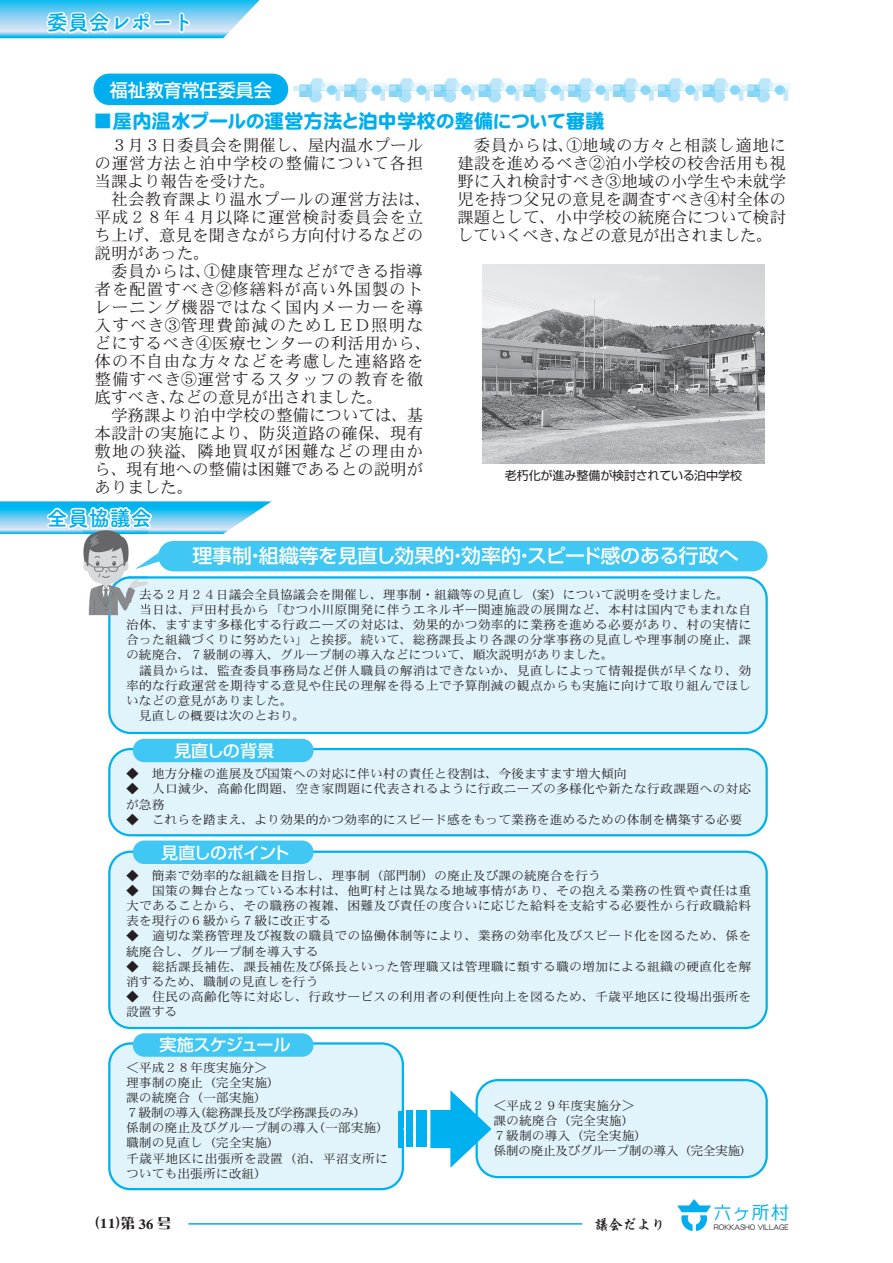
<style>
.page{position:relative;width:893px;height:1263px;background:#fff}
.page>*{position:absolute;margin:0;border:0;box-sizing:border-box;transform-origin:0 0}
.t1{font:700 21px "Tsuku B Rd Gothic";color:#00b1ef}
.t2{font:19.5px "DF Maru Gothic Pro 5 W9";letter-spacing:-.025em;color:#00aeef}
.t3{font:500 19.35px "Shin Go Pro";color:#fff}
.t4{font:500 18px "Shin Go Pro";color:#fff}
.t5{font:500 18px "DFP Maru Gothic CID";color:#00b1ef}
.t6{font:16.5px/18px "DFPHS Mincho CID W3";letter-spacing:.025em;color:#231f20}
.t7{font:500 16.5px "Shin Go Pro";letter-spacing:-.045em;color:#fff}
.t8{font:15px "DFP Gyo Kai Sho CID W5";letter-spacing:-.06em;color:#231f20}
.t9{font:14.25px "DF Lei Ga So Std W9";color:#231f20}
.t10{font:12.45px/15.1px "DFPHS Mincho CID W3";letter-spacing:.015em;color:#231f20}
.t11{font:12px "Shin Go Pro";letter-spacing:-.01em;color:#231f20}
.t12{font:500 7.5px "DFP Maru Gothic CID";color:#231f20}
.s1{font-size:13.95px}
.s2{font-size:14.7px}
</style>
<div class="page">
<hr style="left:188px;top:1223px;width:394px;height:1px;background:#00aeef">
<svg style="left:677px;top:1199px;width:34px;height:32px"></svg>
<div style="left:158px;top:541px;width:610px;height:30px;background:#40c7f4;border-radius:15px"></div>
<div style="left:108px;top:576px;width:660px;height:158px;background:#e1f4fc"></div>
<div style="left:95px;top:75px;width:192px;height:29px;background:#00aeef;border-radius:15px"></div>
<div style="left:94px;top:74px;width:194px;height:31px;border:2px solid #00b1ef;border-radius:15px"></div>
<svg style="left:293px;top:78px;width:498px;height:25px"></svg>
<div style="left:109px;top:749px;width:658px;height:86px;background:#e1f4fc;border-radius:21px"></div>
<div style="left:108px;top:748px;width:660px;height:88px;border:2px solid #00b1ef;border-radius:21px"></div>
<div style="left:133px;top:739px;width:180px;height:23px;background:#40c7f4;border-radius:11px"></div>
<div style="left:109px;top:852px;width:658px;height:176px;background:#e1f4fc;border-radius:21px"></div>
<div style="left:108px;top:851px;width:660px;height:178px;border:2px solid #00b1ef;border-radius:21px"></div>
<div style="left:133px;top:840px;width:180px;height:24px;background:#40c7f4;border-radius:11px"></div>
<div style="left:477px;top:1080px;width:290px;height:97px;background:#e1f4fc;border-radius:21px"></div>
<div style="left:476px;top:1079px;width:292px;height:99px;border:2px solid #00b1ef;border-radius:21px"></div>
<div style="left:109px;top:1043px;width:294px;height:146px;background:#e1f4fc;border-radius:21px"></div>
<div style="left:108px;top:1042px;width:296px;height:148px;border:2px solid #00b1ef;border-radius:21px"></div>
<div style="left:133px;top:1033px;width:180px;height:24px;background:#40c7f4;border-radius:11px"></div>
<svg style="left:430px;top:1090px;width:61px;height:78px"></svg>
<div style="left:416px;top:1111px;width:11px;height:36px;background:#00b1ef"></div>
<div style="left:407px;top:1111px;width:6px;height:36px;background:#00b1ef"></div>
<hr style="left:398px;top:1111px;width:4px;height:36px;background:#00b1ef">
<svg style="left:0;top:0;width:260px;height:106px"></svg>
<svg style="left:0;top:501px;width:272px;height:33px"></svg>
<img style="left:483px;top:265px;width:282px;height:199px">
<img style="left:83px;top:531px;width:65px;height:84px">
<img style="left:108px;top:576px;width:40px;height:39px">
<img style="left:126px;top:588px;width:22px;height:12px">
<img style="left:126px;top:604px;width:22px;height:11px">
<svg style="left:135px;top:548px;width:30px;height:21px"></svg>
<p class="t1" style="left:47px;top:6px;width:149px">委員会レポート</p>
<p class="t4" style="left:110px;top:75px;width:163px">福祉教育常任委員会</p>
<p class="t2" style="left:93px;top:106px;width:513px">■屋内温水プールの運営方法と泊中学校の整備について審議</p>
<p class="t6" style="left:95px;top:136px;width:338px">　３月３日委員会を開催し、屋内温水プールの運営方法と泊中学校の整備について各担当課より報告を受けた。<br>　社会教育課より温水プールの運営方法は、平成２８年４月以降に運営検討委員会を立ち上げ、意見を聞きながら方向付けるなどの説明があった。<br>　委員からは、①健康管理などができる指導者を配置すべき②修繕料が高い外国製のトレーニング機器ではなく国内メーカーを導入すべき③管理費節減のためＬＥＤ照明などにするべき④医療センターの利活用から、体の不自由な方々などを考慮した連絡路を整備すべき⑤運営するスタッフの教育を徹底すべき、などの意見が出されました。<br>　学務課より泊中学校の整備については、基本設計の実施により、防災道路の確保、現有敷地の狭溢、隣地買収が困難などの理由から、現有地への整備は困難であるとの説明がありました。</p>
<p class="t6" style="left:457px;top:136px;width:330px;text-align:justify;text-indent:16px">委員からは、①地域の方々と相談し適地に建設を進めるべき②泊小学校の校舎活用も視野に入れ検討すべき③地域の小学生や未就学児を持つ父兄の意見を調査すべき④村全体の課題として、小中学校の統廃合について検討していくべき、などの意見が出されました。</p>
<p class="t11" style="left:505px;top:466px;width:239px">老朽化が進み整備が検討されている泊中学校</p>
<p class="t1" style="left:47px;top:502px;width:106px">全員協議会</p>
<p class="t3" style="left:192px;top:540px;width:548px">理事制・組織等を見直し効果的・効率的・スピード感のある行政へ</p>
<p class="t10" style="left:126px;top:586px;width:627px">　去る２月２４日議会全員協議会を開催し、理事制・組織等の見直し（案）について説明を受けました。<br>　当日は、戸田村長から「むつ小川原開発に伴うエネルギー関連施設の展開など、本村は国内でもまれな自治体、ますます多様化する行政ニーズの対応は、効果的かつ効率的に業務を進める必要があり、村の実情に合った組織づくりに努めたい」と挨拶。続いて、総務課長より各課の分掌事務の見直しや理事制の廃止、課の統廃合、７級制の導入、グループ制の導入などについて、順次説明がありました。<br>　議員からは、監査委員事務局など併人職員の解消はできないか、見直しによって情報提供が早くなり、効率的な行政運営を期待する意見や住民の理解を得る上で予算削減の観点からも実施に向けて取り組んでほしいなどの意見がありました。<br>　見直しの概要は次のとおり。</p>
<p class="t7" style="left:174px;top:737px;width:102px">見直しの背景</p>
<p class="t10" style="left:126px;top:766px;width:627px">◆　地方分権の進展及び国策への対応に伴い村の責任と役割は、今後ますます増大傾向　<br>◆　人口減少、高齢化問題、空き家問題に代表されるように行政ニーズの多様化や新たな行政課題への対応が急務<br>◆　これらを踏まえ、より効果的かつ効率的にスピード感をもって業務を進めるための体制を構築する必要</p>
<p class="t7" style="left:161px;top:839px;width:130px">見直しのポイント</p>
<p class="t10" style="left:126px;top:867px;width:627px">◆　簡素で効率的な組織を目指し、理事制（部門制）の廃止及び課の統廃合を行う<br>◆　国策の舞台となっている本村は、他町村とは異なる地域事情があり、その抱える業務の性質や責任は重大であることから、その職務の複雑、困難及び責任の度合いに応じた給料を支給する必要性から行政職給料表を現行の６級から７級に改正する<br>◆　適切な業務管理及び複数の職員での協働体制等により、業務の効率化及びスピード化を図るため、係を統廃合し、グループ制を導入する<br>◆　総括課長補佐、課長補佐及び係長といった管理職又は管理職に類する職の増加による組織の硬直化を解消するため、職制の見直しを行う<br>◆　住民の高齢化等に対応し、行政サービスの利用者の利便性向上を図るため、千歳平地区に役場出張所を設置する</p>
<p class="t7" style="left:160px;top:1031px;width:133px">実施スケジュール</p>
<p class="t10" style="left:126px;top:1059px;width:265px">＜平成２８年度実施分＞<br>理事制の廃止（完全実施）<br>課の統廃合（一部実施）<br>７級制の導入（総務課長及び学務課長のみ）<br>係制の廃止及びグループ制の導入（一部実施）職制の見直し（完全実施）<br>千歳平地区に出張所を設置（泊、平沼支所についても出張所に改組）</p>
<p class="t10" style="left:493px;top:1098px;width:261px">＜平成２９年度実施分＞<br>課の統廃合（完全実施）<br>７級制の導入（完全実施）<br>係制の廃止及びグループ制の導入（完全実施）</p>
<p class="t9" style="left:86px;top:1215px;width:87px">（11）<span class="s1">第</span> <span class="s2">36</span> <span class="s1">号</span></p>
<p class="t8" style="left:594px;top:1216px;width:73px">議会だより</p>
<p class="t5" style="left:714px;top:1203px;width:77px">六ヶ所村</p>
<p class="t12" style="left:714px;top:1223px;width:76px">ROKKASHO VILLAGE</p>
</div>
